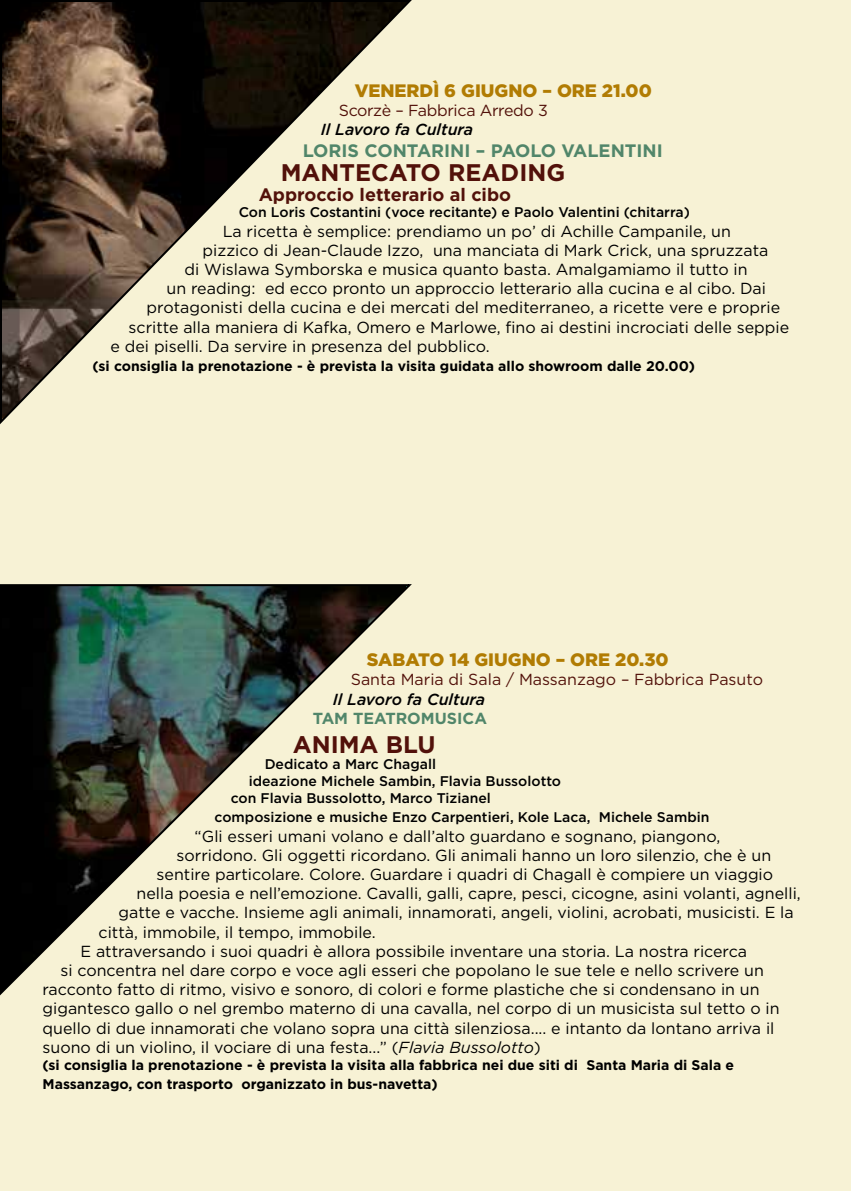
<style>
.page{position:relative;width:851px;height:1191px;background:#fff}
.page>*{position:absolute;margin:0;border:0;box-sizing:border-box;transform-origin:0 0}
.t1{font:700 24px "Gotham HTF";color:#52110a}
.t2{font:900 18px "Gotham HTF";color:#b17c03}
.t3{font:700 18px "Gotham HTF";color:#51866a}
.t4{font:700 18px "Gotham HTF";color:#52110a}
.t5{font:16px "Gotham HTF";color:#000}
.t6{font:16px "Gotham HTF";color:#52110a}
.t7{font:italic 500 16px "Gotham HTF";color:#000}
.t8{font:16px "Gotham HTF";letter-spacing:-.02em;color:#52110a}
.t9{font:700 16px "Gotham HTF";color:#51866a}
.t10{font:500 14px "Gotham HTF";color:#000}
.t11{font:700 14px/19.2px "Gotham HTF";color:#000}
.s1{font-style:italic}
</style>
<div class="page">
<div style="left:0;top:0;width:850px;height:1191px;background:#f7f2d5"></div>
<img style="left:0;top:584px;width:412px;height:412px">
<svg style="left:0;top:0;width:412px;height:424px"></svg>
<p class="t2" style="left:355px;top:80px;width:298px">VENERDÌ 6 GIUGNO – ORE 21.00</p>
<p class="t8" style="left:339px;top:101px;width:210px">Scorzè – Fabbrica Arredo 3</p>
<p class="t7" style="left:321px;top:120px;width:154px">Il Lavoro fa Cultura</p>
<p class="t3" style="left:303px;top:140px;width:361px">LORIS CONTARINI – PAOLO VALENTINI</p>
<h1 class="t1" style="left:281px;top:158px;width:286px">MANTECATO READING</h1>
<p class="t4" style="left:259px;top:184px;width:254px">Approccio letterario al cibo</p>
<p class="t10" style="left:239px;top:204px;width:452px">Con Loris Costantini (voce recitante) e Paolo Valentini (chitarra)</p>
<p class="t5" style="left:223px;top:222px;width:509px">La ricetta è semplice: prendiamo un po’ di Achille Campanile, un</p>
<p class="t5" style="left:203px;top:241px;width:567px">pizzico di Jean-Claude Izzo, una manciata di Mark Crick, una spruzzata</p>
<p class="t5" style="left:185px;top:260px;width:564px">di Wislawa Symborska e musica quanto basta. Amalgamiamo il tutto in</p>
<p class="t5" style="left:167px;top:280px;width:601px">un reading: ed ecco pronto un approccio letterario alla cucina e al cibo. Dai</p>
<p class="t5" style="left:147px;top:299px;width:635px">protagonisti della cucina e dei mercati del mediterraneo, a ricette vere e proprie</p>
<p class="t5" style="left:129px;top:318px;width:662px">scritte alla maniera di Kafka, Omero e Marlowe, fino ai destini incrociati delle seppie</p>
<p class="t5" style="left:111px;top:337px;width:380px">e dei piselli. Da servire in presenza del pubblico.</p>
<p class="t11" style="left:93px;top:356px;width:604px">(si consiglia la prenotazione - è prevista la visita guidata allo showroom dalle 20.00)</p>
<p class="t2" style="left:367px;top:649px;width:303px">SABATO 14 GIUGNO – ORE 20.30</p>
<p class="t6" style="left:351px;top:671px;width:414px">Santa Maria di Sala / Massanzago – Fabbrica Pasuto</p>
<p class="t7" style="left:333px;top:690px;width:154px">Il Lavoro fa Cultura</p>
<p class="t9" style="left:313px;top:709px;width:176px">TAM TEATROMUSICA</p>
<h1 class="t1" style="left:293px;top:730px;width:144px">ANIMA BLU</h1>
<p class="t10" style="left:265px;top:756px;width:173px">Dedicato a Marc Chagall</p>
<p class="t10" style="left:249px;top:773px;width:314px">ideazione Michele Sambin, Flavia Bussolotto</p>
<p class="t10" style="left:231px;top:790px;width:262px">con Flavia Bussolotto, Marco Tizianel</p>
<p class="t10" style="left:215px;top:809px;width:496px">composizione e musiche Enzo Carpentieri, Kole Laca, Michele Sambin</p>
<p class="t5" style="left:195px;top:827px;width:527px">“Gli esseri umani volano e dall’alto guardano e sognano, piangono,</p>
<p class="t5" style="left:177px;top:846px;width:596px">sorridono. Gli oggetti ricordano. Gli animali hanno un loro silenzio, che è un</p>
<p class="t5" style="left:157px;top:865px;width:618px">sentire particolare. Colore. Guardare i quadri di Chagall è compiere un viaggio</p>
<p class="t5" style="left:137px;top:884px;width:665px">nella poesia e nell’emozione. Cavalli, galli, capre, pesci, cicogne, asini volanti, agnelli,</p>
<p class="t5" style="left:119px;top:903px;width:676px">gatte e vacche. Insieme agli animali, innamorati, angeli, violini, acrobati, musicisti. E la</p>
<p class="t5" style="left:99px;top:923px;width:279px">città, immobile, il tempo, immobile.</p>
<p class="t5" style="left:81px;top:942px;width:668px">E attraversando i suoi quadri è allora possibile inventare una storia. La nostra ricerca</p>
<p class="t5" style="left:61px;top:961px;width:704px">si concentra nel dare corpo e voce agli esseri che popolano le sue tele e nello scrivere un</p>
<p class="t5" style="left:43px;top:980px;width:718px">racconto fatto di ritmo, visivo e sonoro, di colori e forme plastiche che si condensano in un</p>
<p class="t5" style="left:43px;top:999px;width:738px">gigantesco gallo o nel grembo materno di una cavalla, nel corpo di un musicista sul tetto o in</p>
<p class="t5" style="left:43px;top:1019px;width:733px">quello di due innamorati che volano sopra una città silenziosa.... e intanto da lontano arriva il</p>
<p class="t5" style="left:43px;top:1038px;width:500px">suono di un violino, il vociare di una festa...” (<span class="s1">Flavia Bussolotto</span>)</p>
<p class="t11" style="left:43px;top:1054px;width:693px">(si consiglia la prenotazione - è prevista la visita alla fabbrica nei due siti di Santa Maria di Sala e<br>Massanzago, con trasporto organizzato in bus-navetta)</p>
</div>
